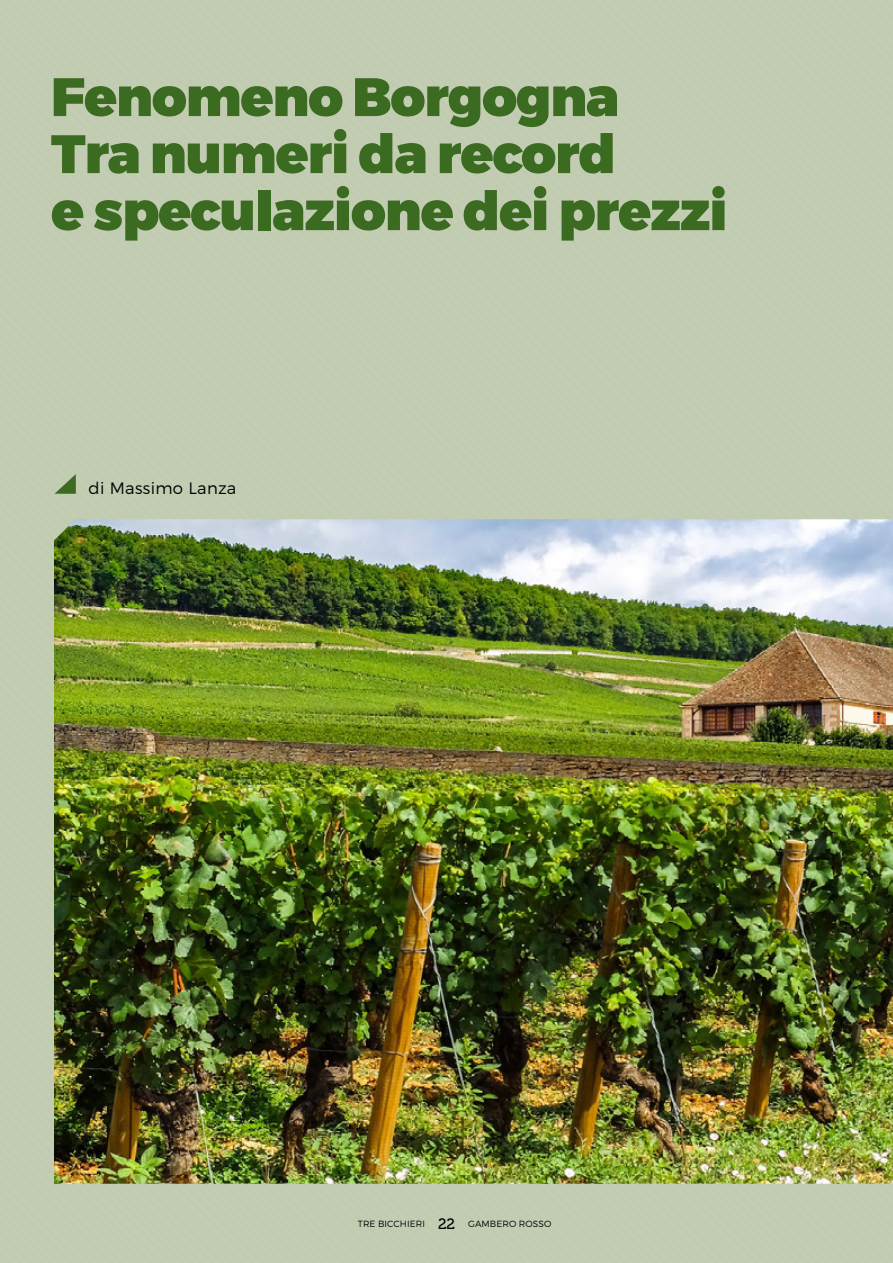
<style>
.page{position:relative;width:893px;height:1263px;background:#fff}
.page>*{position:absolute;margin:0;border:0;box-sizing:border-box;transform-origin:0 0}
.t1{font:900 54px/57px "Montserrat";letter-spacing:-.02em;color:#3b6a21}
.t2{font:300 16.5px "Montserrat";letter-spacing:.02em;color:#000}
.t3{font:300 9px "Montserrat";letter-spacing:.01em;color:#000}
.s1{font-family:"Museo 500";font-weight:400;font-size:15px}
</style>
<div class="page">
<img style="left:54px;top:519px;width:839px;height:665px">
<svg style="left:55px;top:474px;width:21px;height:20px"></svg>
<p class="t1" style="left:51px;top:70px;width:678px">Fenomeno Borgogna<br>Tra numeri da record<br>e speculazione dei prezzi</p>
<p class="t2" style="left:89px;top:478px;width:149px">di Massimo Lanza</p>
<p class="t3" style="left:358px;top:1218px;width:195px">TRE BICCHIERI <span class="s1">22</span> GAMBERO ROSSO</p>
</div>
